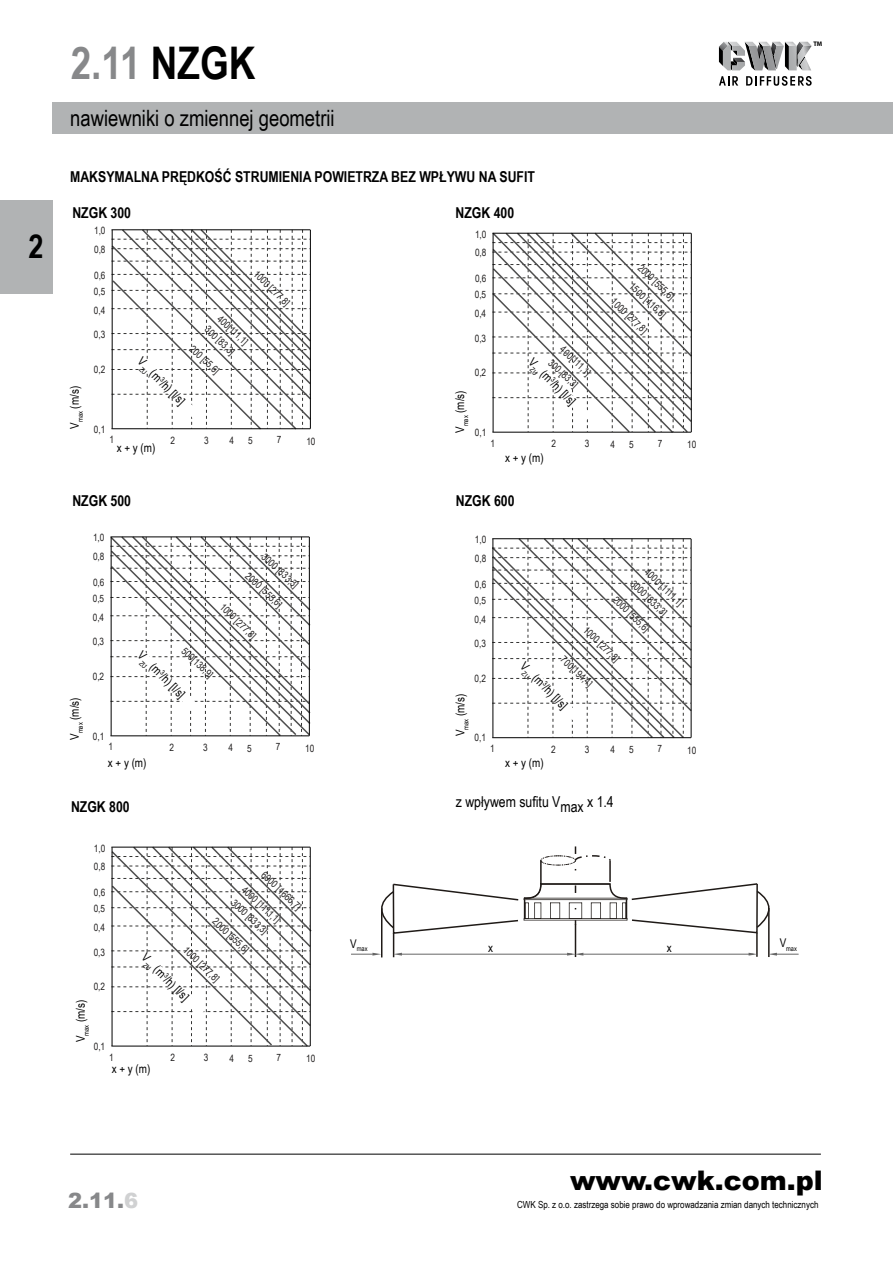
<style>
.page{position:relative;width:893px;height:1263px;background:#fff}
.page>*{position:absolute;margin:0;border:0;box-sizing:border-box;transform-origin:0 0}
.t1{font:700 45px "Arial Narrow";color:#87888a}
.t2{font:700 33px "Arial Narrow";color:#000}
.t3{font:900 27px "Arial";color:#000}
.t4{font:22.5px "Arial Narrow";color:#000}
.t5{font:900 21px "Arial";color:#87888a}
.t6{font:700 15px "Arial Narrow";color:#000}
.t7{font:15px "Arial Narrow";color:#000}
.t8{font:12px "Arial Narrow";color:#000}
.t9{font:10.05px/16.2px "Arial Narrow";color:#211f1f}
.t10{font:9.75px "Arial Narrow";color:#000}
.t11{font:6.9px "Arial Narrow";color:#000}
.t12{font:700 6.6px "Myriad Pro";color:#000;scale:.96 1}
.s1{color:#000}
.s2{color:#d0d1d2}
</style>
<div class="page">
<div style="left:53px;top:102px;width:840px;height:32px;background:#b1b3b4"></div>
<hr style="left:70px;top:1154px;width:751px;height:1px;background:#000">
<div style="left:0;top:200px;width:53px;height:93px;background:#b1b3b4"></div>
<svg style="left:719px;top:42px;width:93px;height:28px"></svg>
<svg style="left:719px;top:76px;width:19px;height:10px"></svg>
<svg style="left:746px;top:76px;width:66px;height:10px"></svg>
<svg style="left:352px;top:846px;width:446px;height:111px"></svg>
<svg style="left:111px;top:229px;width:200px;height:201px"></svg>
<svg style="left:492px;top:232px;width:200px;height:201px"></svg>
<svg style="left:110px;top:536px;width:201px;height:201px"></svg>
<svg style="left:492px;top:538px;width:200px;height:201px"></svg>
<svg style="left:111px;top:846px;width:201px;height:201px"></svg>
<h2 class="t2" style="left:29px;top:222px;width:17px">2</h2>
<h1 class="t1" style="left:71px;top:29px;width:186px">2.11 <span class="s1">NZGK</span></h1>
<h3 class="t4" style="left:70px;top:101px;width:266px">nawiewniki o zmiennej geometrii</h3>
<h3 class="t6" style="left:70px;top:165px;width:466px">MAKSYMALNA PRĘDKOŚĆ STRUMIENIA POWIETRZA BEZ WPŁYWU NA SUFIT</h3>
<h3 class="t6" style="left:72px;top:201px;width:60px">NZGK 300</h3>
<h3 class="t6" style="left:455px;top:201px;width:60px">NZGK 400</h3>
<p class="t9" style="left:94px;top:222px;width:13px">1,0</p>
<p class="t9" style="left:475px;top:226px;width:13px">1,0</p>
<p class="t9" style="left:94px;top:241px;width:13px">0,8</p>
<p class="t9" style="left:94px;top:267px;width:13px">0,6<br>0,5</p>
<p class="t9" style="left:94px;top:302px;width:13px">0,4</p>
<p class="t9" style="left:94px;top:326px;width:13px">0,3</p>
<p class="t9" style="left:94px;top:361px;width:13px">0,2</p>
<p class="t9" style="left:475px;top:244px;width:13px">0,8</p>
<p class="t9" style="left:475px;top:270px;width:13px">0,6<br>0,5</p>
<p class="t9" style="left:475px;top:305px;width:13px">0,4</p>
<p class="t9" style="left:475px;top:330px;width:13px">0,3</p>
<p class="t9" style="left:475px;top:364px;width:13px">0,2</p>
<p class="t9" style="left:645px;top:260px;width:47px;rotate:43deg">2000 [555,6]</p>
<p class="t9" style="left:261px;top:266px;width:47px;rotate:44deg">1000 [277,8]</p>
<p class="t9" style="left:637px;top:279px;width:47px;rotate:43deg">1500 [416,6]</p>
<p class="t9" style="left:619px;top:294px;width:47px;rotate:44deg">1000 [277,8]</p>
<p class="t9" style="left:225px;top:311px;width:39px;rotate:43deg">400[111,1]</p>
<p class="t9" style="left:212px;top:322px;width:38px;rotate:43deg">300 [83,3]</p>
<p class="t9" style="left:197px;top:341px;width:38px;rotate:43deg">200 [55.6]</p>
<p class="t9" style="left:567px;top:342px;width:39px;rotate:43deg">400[111,1]</p>
<p class="t8" style="left:146px;top:353px;width:63px;rotate:45deg">V<sub>ZU</sub> (m<sup>3</sup>/h) [l/s]</p>
<p class="t8" style="left:537px;top:354px;width:63px;rotate:45deg">V<sub>ZU</sub> (m<sup>3</sup>/h) [l/s]</p>
<p class="t9" style="left:556px;top:355px;width:38px;rotate:43deg">300 [83,3]</p>
<p class="t8" style="left:66px;top:429px;width:44px;rotate:-90deg">V<sub>max</sub> (m/s)</p>
<p class="t8" style="left:451px;top:433px;width:44px;rotate:-90deg">V<sub>max</sub> (m/s)</p>
<p class="t9" style="left:94px;top:420px;width:13px">0,1</p>
<p class="t9" style="left:475px;top:424px;width:13px">0,1</p>
<p class="t9" style="left:109px;top:431px;width:6px">1</p>
<p class="t9" style="left:171px;top:432px;width:6px">2</p>
<p class="t9" style="left:204px;top:432px;width:6px">3</p>
<p class="t9" style="left:230px;top:432px;width:6px">4</p>
<p class="t9" style="left:248px;top:432px;width:6px">5</p>
<p class="t9" style="left:277px;top:431px;width:6px">7</p>
<p class="t9" style="left:306px;top:433px;width:11px">10</p>
<p class="t9" style="left:490px;top:435px;width:6px">1</p>
<p class="t9" style="left:551px;top:435px;width:6px">2</p>
<p class="t9" style="left:585px;top:435px;width:6px">3</p>
<p class="t9" style="left:611px;top:436px;width:6px">4</p>
<p class="t9" style="left:629px;top:436px;width:6px">5</p>
<p class="t9" style="left:658px;top:435px;width:6px">7</p>
<p class="t9" style="left:687px;top:436px;width:11px">10</p>
<p class="t8" style="left:117px;top:439px;width:40px">x + y (m)</p>
<p class="t8" style="left:505px;top:449px;width:40px">x + y (m)</p>
<h3 class="t6" style="left:72px;top:489px;width:60px">NZGK 500</h3>
<h3 class="t6" style="left:456px;top:489px;width:60px">NZGK 600</h3>
<p class="t9" style="left:93px;top:529px;width:13px">1,0</p>
<p class="t9" style="left:475px;top:531px;width:13px">1,0</p>
<p class="t9" style="left:269px;top:549px;width:47px;rotate:43deg">3000 [833,3]</p>
<p class="t9" style="left:93px;top:548px;width:13px">0,8</p>
<p class="t9" style="left:93px;top:574px;width:13px">0,6<br>0,5</p>
<p class="t9" style="left:93px;top:609px;width:13px">0,4</p>
<p class="t9" style="left:93px;top:633px;width:13px">0,3</p>
<p class="t9" style="left:93px;top:668px;width:13px">0,2</p>
<p class="t9" style="left:475px;top:550px;width:13px">0,8</p>
<p class="t9" style="left:475px;top:576px;width:13px">0,6<br>0,5</p>
<p class="t9" style="left:475px;top:611px;width:13px">0,4</p>
<p class="t9" style="left:475px;top:635px;width:13px">0,3</p>
<p class="t9" style="left:475px;top:670px;width:13px">0,2</p>
<p class="t9" style="left:652px;top:564px;width:50px;rotate:43deg">4000 [1111,1]</p>
<p class="t9" style="left:253px;top:568px;width:47px;rotate:43deg">2000 [555,6]</p>
<p class="t9" style="left:638px;top:576px;width:47px;rotate:43deg">3000 [833,3]</p>
<p class="t9" style="left:620px;top:592px;width:47px;rotate:43deg">2000 [555,6]</p>
<p class="t9" style="left:227px;top:599px;width:47px;rotate:44deg">1000 [277,8]</p>
<p class="t9" style="left:591px;top:622px;width:47px;rotate:44deg">1000 [277,8]</p>
<p class="t9" style="left:189px;top:643px;width:40px;rotate:43deg">500[138,9]</p>
<p class="t8" style="left:146px;top:647px;width:63px;rotate:45deg">V<sub>ZU</sub> (m<sup>3</sup>/h) [l/s]</p>
<p class="t8" style="left:529px;top:658px;width:63px;rotate:45deg">V<sub>ZU</sub> (m<sup>3</sup>/h) [l/s]</p>
<p class="t9" style="left:568px;top:652px;width:40px;rotate:43deg">700[194,4]</p>
<p class="t8" style="left:66px;top:740px;width:44px;rotate:-90deg">V<sub>max</sub> (m/s)</p>
<p class="t8" style="left:452px;top:736px;width:44px;rotate:-90deg">V<sub>max</sub> (m/s)</p>
<p class="t9" style="left:93px;top:728px;width:13px">0,1</p>
<p class="t9" style="left:475px;top:729px;width:13px">0,1</p>
<p class="t9" style="left:108px;top:738px;width:6px">1</p>
<p class="t9" style="left:169px;top:739px;width:6px">2</p>
<p class="t9" style="left:203px;top:739px;width:6px">3</p>
<p class="t9" style="left:229px;top:739px;width:6px">4</p>
<p class="t9" style="left:247px;top:739px;width:6px">5</p>
<p class="t9" style="left:276px;top:738px;width:6px">7</p>
<p class="t9" style="left:305px;top:740px;width:11px">10</p>
<p class="t9" style="left:490px;top:740px;width:6px">1</p>
<p class="t9" style="left:551px;top:741px;width:6px">2</p>
<p class="t9" style="left:585px;top:741px;width:6px">3</p>
<p class="t9" style="left:610px;top:741px;width:6px">4</p>
<p class="t9" style="left:629px;top:741px;width:6px">5</p>
<p class="t9" style="left:657px;top:740px;width:6px">7</p>
<p class="t9" style="left:687px;top:742px;width:11px">10</p>
<p class="t8" style="left:108px;top:754px;width:40px">x + y (m)</p>
<p class="t8" style="left:505px;top:754px;width:40px">x + y (m)</p>
<h3 class="t6" style="left:71px;top:795px;width:60px">NZGK 800</h3>
<h3 class="t7" style="left:456px;top:791px;width:159px">z wpływem sufitu Vmax x 1.4</h3>
<p class="t9" style="left:94px;top:839px;width:13px">1,0</p>
<p class="t9" style="left:94px;top:858px;width:13px">0,8</p>
<p class="t9" style="left:94px;top:884px;width:13px">0,6<br>0,5</p>
<p class="t9" style="left:94px;top:919px;width:13px">0,4</p>
<p class="t9" style="left:94px;top:943px;width:13px">0,3</p>
<p class="t9" style="left:94px;top:978px;width:13px">0,2</p>
<p class="t8" style="left:72px;top:1042px;width:44px;rotate:-90deg">V<sub>max</sub> (m/s)</p>
<p class="t9" style="left:94px;top:1038px;width:13px">0,1</p>
<p class="t9" style="left:269px;top:867px;width:52px;rotate:43deg">6000 [1666,7]</p>
<p class="t9" style="left:249px;top:882px;width:50px;rotate:43deg">4000 [1111,1]</p>
<p class="t9" style="left:239px;top:895px;width:47px;rotate:43deg">3000 [833,3]</p>
<p class="t9" style="left:220px;top:914px;width:47px;rotate:43deg">2000 [555,6]</p>
<p class="t9" style="left:191px;top:942px;width:47px;rotate:44deg">1000 [277,8]</p>
<p class="t8" style="left:150px;top:949px;width:63px;rotate:45deg">V<sub>ZU</sub> (m<sup>3</sup>/h) [l/s]</p>
<p class="t9" style="left:109px;top:1048px;width:6px">1</p>
<p class="t9" style="left:170px;top:1049px;width:6px">2</p>
<p class="t9" style="left:204px;top:1049px;width:6px">3</p>
<p class="t9" style="left:229px;top:1049px;width:6px">4</p>
<p class="t9" style="left:248px;top:1050px;width:6px">5</p>
<p class="t9" style="left:277px;top:1049px;width:6px">7</p>
<p class="t9" style="left:306px;top:1050px;width:11px">10</p>
<p class="t8" style="left:112px;top:1060px;width:40px">x + y (m)</p>
<p class="t11" style="left:350px;top:944px;width:19px"><sup>V</sup>max</p>
<p class="t11" style="left:780px;top:944px;width:19px"><sup>V</sup>max</p>
<p class="t8" style="left:488px;top:939px;width:6px">x</p>
<p class="t8" style="left:667px;top:939px;width:6px">x</p>
<p class="t12" style="left:813px;top:39px;width:11px">TM</p>
<h3 class="t5" style="left:68px;top:1185px;width:72px">2.11.<span class="s2">6</span></h3>
<h3 class="t3" style="left:570px;top:1161px;width:254px">www.cwk.com.pl</h3>
<p class="t10" style="left:517px;top:1197px;width:303px">CWK Sp. z o.o. zastrzega sobie prawo do wprowadzania zmian danych technicznych</p>
</div>
